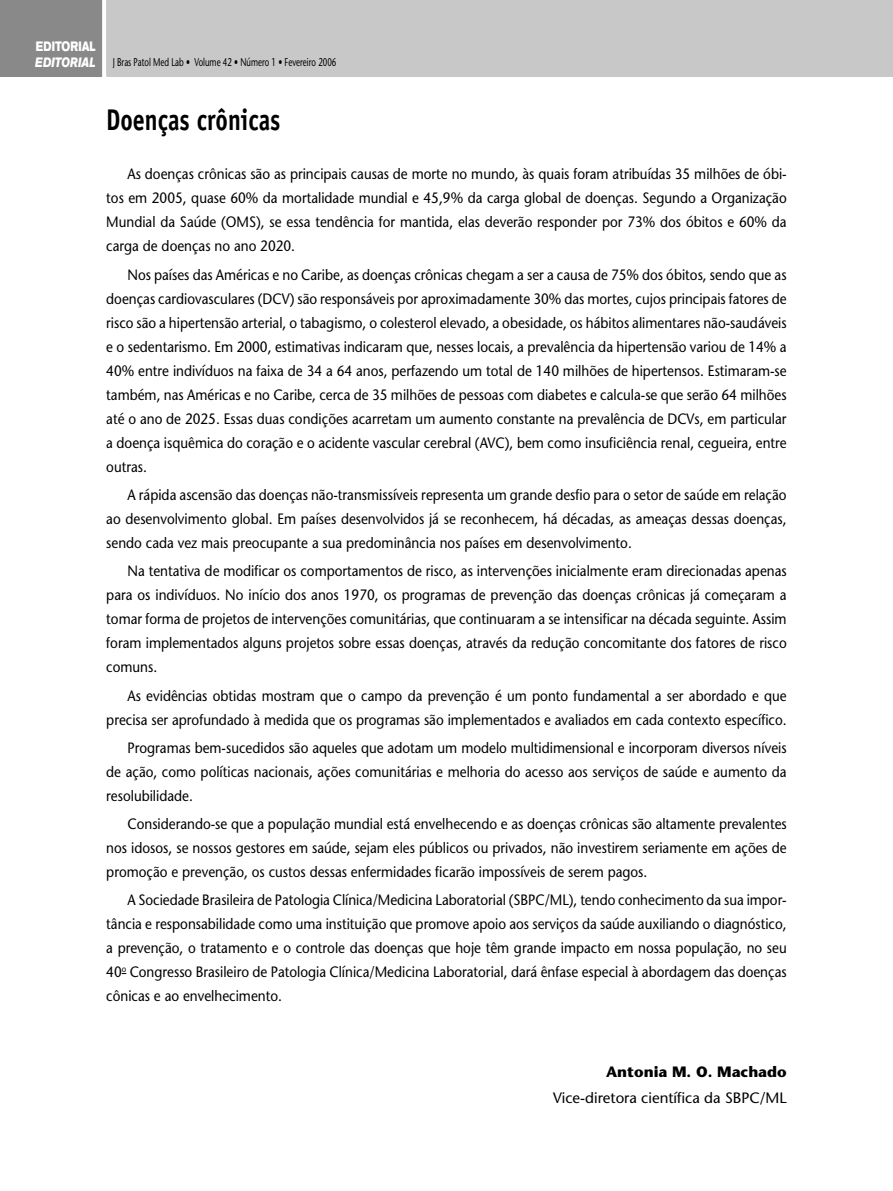
<style>
.page{position:relative;width:893px;height:1191px;background:#fff}
.page>*{position:absolute;margin:0;border:0;box-sizing:border-box;transform-origin:0 0}
.t1{font:700 30px "Officina Sans";color:#000;scale:.8 1}
.t2{font:15px/24px "Stone Sans";color:#000;text-align:justify;scale:.9 1}
.t3{font:15px "Stone Sans";color:#000}
.t4{font:700 15px "Stone Sans";color:#000}
.t5{font:700 expanded 13.5px "Akzidenz Grotesk BE";letter-spacing:.01em;color:#fff;scale:.65 1}
.t6{font:italic 700 expanded 13.5px "Akzidenz Grotesk BE";letter-spacing:.02em;color:#fff;scale:.65 1}
.t7{font:11.25px "Stone Sans";color:#000;scale:.7 1}
</style>
<div class="page">
<div style="left:0;top:0;width:102px;height:76px;background:#898989"></div>
<div style="left:106px;top:0;width:786px;height:76px;background:#c8c8c8"></div>
<svg style="left:892px;top:0;width:1px;height:76px"></svg>
<p class="t5" style="left:36px;top:38px;width:94px">EDITORIAL</p>
<p class="t6" style="left:35px;top:54px;width:84px">EDITORIAL</p>
<p class="t7" style="left:113px;top:55px;width:321px">J Bras Patol Med Lab • Volume 42 • Número 1 • Fevereiro 2006</p>
<h1 class="t1" style="left:106px;top:101px;width:219px">Doenças crônicas</h1>
<p class="t2" style="left:106px;top:162px;width:758px;text-indent:21px">As doenças crônicas são as principais causas de morte no mundo, às quais foram atribuídas 35 milhões de óbi&shy;tos em 2005, quase 60% da mortalidade mundial e 45,9% da carga global de doenças. Segundo a Organização Mundial da Saúde (OMS), se essa tendência for mantida, elas deverão responder por 73% dos óbitos e 60% da carga de doenças no ano 2020.</p>
<p class="t2" style="left:106px;top:262px;width:758px;text-indent:21px">Nos países das Américas e no Caribe, as doenças crônicas chegam a ser a causa de 75% dos óbitos, sendo que as doenças cardiovasculares (DCV) são responsáveis por aproximadamente 30% das mortes, cujos principais fatores de risco são a hipertensão arterial, o tabagismo, o colesterol elevado, a obesidade, os hábitos alimentares não-saudáveis e o sedentarismo. Em 2000, estimativas indicaram que, nesses locais, a prevalência da hipertensão variou de 14% a 40% entre indivíduos na faixa de 34 a 64 anos, perfazendo um total de 140 milhões de hipertensos. Estimaram-se também, nas Américas e no Caribe, cerca de 35 milhões de pessoas com diabetes e calcula-se que serão 64 milhões até o ano de 2025. Essas duas condições acarretam um aumento constante na prevalência de DCVs, em particular a doença isquêmica do coração e o acidente vascular cerebral (AVC), bem como insuficiência renal, cegueira, entre outras.</p>
<p class="t2" style="left:106px;top:482px;width:757px;text-indent:21px">A rápida ascensão das doenças não-transmissíveis representa um grande desfio para o setor de saúde em relação ao desenvolvimento global. Em países desenvolvidos já se reconhecem, há décadas, as ameaças dessas doenças, sendo cada vez mais preocupante a sua predominância nos países em desenvolvimento.</p>
<p class="t2" style="left:106px;top:559px;width:758px;text-indent:21px">Na tentativa de modificar os comportamentos de risco, as intervenções inicialmente eram direcionadas apenas para os indivíduos. No início dos anos 1970, os programas de prevenção das doenças crônicas já começaram a tomar forma de projetos de intervenções comunitárias, que continuaram a se intensificar na década seguinte. Assim foram implementados alguns projetos sobre essas doenças, através da redução concomitante dos fatores de risco comuns.</p>
<p class="t2" style="left:106px;top:683px;width:758px;text-align:right">As evidências obtidas mostram que o campo da prevenção é um ponto fundamental a ser abordado e que precisa ser aprofundado à medida que os programas são implementados e avaliados em cada contexto específico.</p>
<p class="t2" style="left:106px;top:735px;width:757px;text-indent:21px">Programas bem-sucedidos são aqueles que adotam um modelo multidimensional e incorporam diversos níveis de ação, como políticas nacionais, ações comunitárias e melhoria do acesso aos serviços de saúde e aumento da resolubilidade.</p>
<p class="t2" style="left:106px;top:811px;width:758px;text-indent:21px">Considerando-se que a população mundial está envelhecendo e as doenças crônicas são altamente prevalentes nos idosos, se nossos gestores em saúde, sejam eles públicos ou privados, não investirem seriamente em ações de promoção e prevenção, os custos dessas enfermidades ficarão impossíveis de serem pagos.</p>
<p class="t2" style="left:106px;top:888px;width:758px;text-indent:21px">A Sociedade Brasileira de Patologia Clínica/Medicina Laboratorial (SBPC/ML), tendo conhecimento da sua impor&shy;tância e responsabilidade como uma instituição que promove apoio aos serviços da saúde auxiliando o diagnóstico, a prevenção, o tratamento e o controle das doenças que hoje têm grande impacto em nossa população, no seu 40<sup>o</sup> Congresso Brasileiro de Patologia Clínica/Medicina Laboratorial, dará ênfase especial à abordagem das doenças cônicas e ao envelhecimento.</p>
<p class="t4" style="left:606px;top:1062px;width:182px">Antonia M. O. Machado</p>
<p class="t3" style="left:553px;top:1088px;width:235px">Vice-diretora científica da SBPC/ML</p>
</div>
